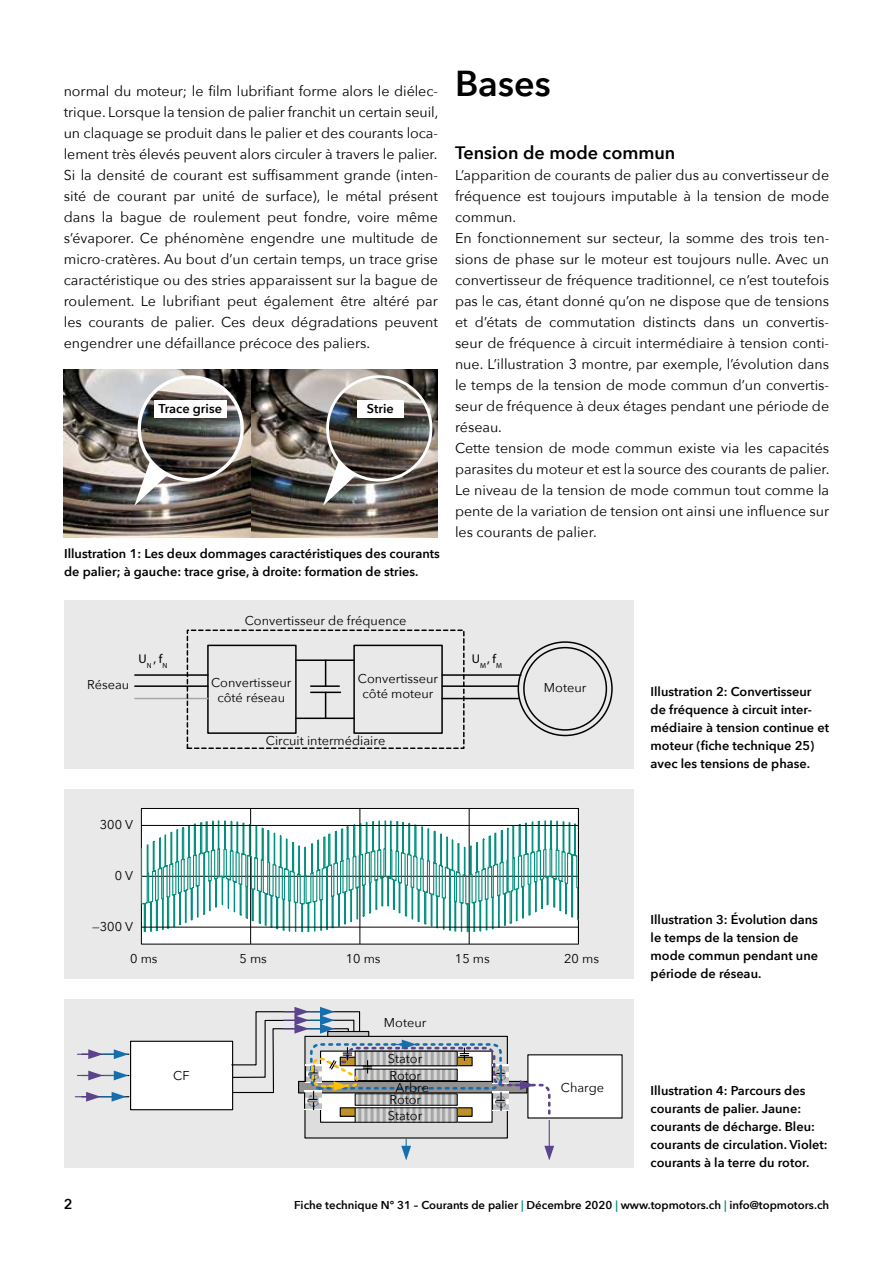
<style>
.page{position:relative;width:893px;height:1263px;background:#fff}
.page>*{position:absolute;margin:0;border:0;box-sizing:border-box;transform-origin:0 0}
.t1{font:600 36px "Avenir Next";color:#000}
.t2{font:600 18px "Avenir Next";color:#000}
.t3{font:14.25px/21px "Avenir Next";color:#000;text-align:justify}
.t4{font:600 14.25px "Avenir Next";color:#000}
.t5{font:600 12.75px/18px "Avenir Next";color:#000}
.t6{font:12.75px/15.3px "Avenir Next";color:#000;text-align:center}
.t7{font:italic 12.75px "Avenir Next";color:#000}
.t8{font:600 11.4px "Avenir Next";color:#000}
.s1{color:#00907d}
</style>
<div class="page">
<div style="left:64px;top:600px;width:570px;height:168px;background:#e9e9e9"></div>
<div style="left:207px;top:645px;width:90px;height:89px;border:2px solid #000"></div>
<div style="left:353px;top:645px;width:90px;height:89px;border:2px solid #000"></div>
<hr style="left:296px;top:659px;width:58px;height:2px;background:#000">
<hr style="left:296px;top:717px;width:58px;height:2px;background:#000">
<svg style="left:325px;top:661px;width:1px;height:24px"></svg>
<hr style="left:311px;top:685px;width:28px;height:2px;background:#000">
<svg style="left:311px;top:692px;width:29px;height:26px"></svg>
<hr style="left:135px;top:674px;width:73px;height:2px;background:#000">
<hr style="left:135px;top:685px;width:73px;height:2px;background:#000">
<hr style="left:135px;top:698px;width:73px;height:1px;background:#a9a8a6">
<hr style="left:442px;top:685px;width:76px;height:2px;background:#000">
<hr style="left:442px;top:698px;width:77px;height:1px;background:#000">
<hr style="left:442px;top:674px;width:79px;height:2px;background:#000">
<div style="left:518px;top:641px;width:95px;height:95px;border:2px solid #000;border-radius:50%"></div>
<div style="left:523px;top:647px;width:84px;height:84px;border:2px solid #000;border-radius:50%"></div>
<div style="left:187px;top:629px;width:278px;height:120px;border:2px dashed #000"></div>
<div style="left:64px;top:789px;width:570px;height:189px;background:#e9e9e9"></div>
<div style="left:141px;top:808px;width:437px;height:136px;background:#fff"></div>
<div style="left:141px;top:808px;width:438px;height:136px;border:1px solid #000"></div>
<hr style="left:578px;top:808px;width:1px;height:136px;background:#000">
<hr style="left:469px;top:808px;width:1px;height:136px;background:#000">
<hr style="left:360px;top:808px;width:1px;height:136px;background:#000">
<hr style="left:250px;top:808px;width:1px;height:136px;background:#000">
<svg style="left:140px;top:820px;width:439px;height:113px"></svg>
<hr style="left:141px;top:825px;width:437px;height:1px;background:#000">
<hr style="left:141px;top:927px;width:437px;height:1px;background:#000">
<div style="left:64px;top:999px;width:570px;height:168px;background:#e9e9e9"></div>
<div style="left:131px;top:1041px;width:102px;height:69px;background:#fff"></div>
<div style="left:130px;top:1041px;width:103px;height:69px;border:1px solid #000"></div>
<div style="left:528px;top:1055px;width:94px;height:63px;background:#fff"></div>
<hr style="left:82px;top:1054px;width:47px;height:1px;background:#000">
<hr style="left:82px;top:1075px;width:47px;height:1px;background:#000">
<hr style="left:82px;top:1096px;width:47px;height:1px;background:#000">
<svg style="left:77px;top:1049px;width:51px;height:10px"></svg>
<svg style="left:77px;top:1070px;width:51px;height:10px"></svg>
<svg style="left:75px;top:1092px;width:51px;height:10px"></svg>
<svg style="left:231px;top:1007px;width:323px;height:153px"></svg>
<img style="left:64px;top:369px;width:186px;height:168px">
<img style="left:252px;top:369px;width:186px;height:168px">
<svg style="left:134px;top:454px;width:38px;height:52px"></svg>
<img style="left:139px;top:377px;width:103px;height:103px;border-radius:51px">
<div style="left:138px;top:375px;width:106px;height:107px;border:3px solid #fff;border-radius:50%"></div>
<svg style="left:323px;top:454px;width:38px;height:52px"></svg>
<img style="left:328px;top:377px;width:103px;height:103px;border-radius:52px">
<div style="left:326px;top:375px;width:106px;height:107px;border:3px solid #fff;border-radius:50%"></div>
<div style="left:357px;top:400px;width:47px;height:17px;background:#fff"></div>
<div style="left:154px;top:400px;width:72px;height:17px;background:#fff"></div>
<p class="t3" style="left:64px;top:80px;width:376px">normal du moteur; le film lubrifiant forme alors le diélec&shy;trique. Lorsque la tension de palier franchit un certain seuil, un claquage se produit dans le palier et des courants loca&shy;lement très élevés peuvent alors circuler à travers le palier.<br>Si la densité de courant est suffisamment grande (inten&shy;sité de courant par unité de surface), le métal présent dans la bague de roulement peut fondre, voire même s’évaporer. Ce phénomène engendre une multitude de micro-cratères. Au bout d’un certain temps, un trace grise caractéristique ou des stries apparaissent sur la bague de roulement. Le lubrifiant peut également être altéré par les courants de palier. Ces deux dégradations peuvent engendrer une défaillance précoce des paliers.</p>
<p class="t5" style="left:159px;top:399px;width:65px">Trace grise</p>
<p class="t5" style="left:367px;top:399px;width:28px">Strie</p>
<p class="t5" style="left:64px;top:544px;width:377px">Illustration 1: Les deux dommages caractéristiques des courants de palier; à gauche: trace grise, à droite: formation de stries.</p>
<p class="t6" style="left:87px;top:677px;width:44px">Réseau</p>
<p class="t7" style="left:138px;top:651px;width:30px">U<sub>N</sub> , f<sub>N</sub></p>
<p class="t6" style="left:245px;top:613px;width:163px">Convertisseur de fréquence</p>
<p class="t6" style="left:211px;top:674px;width:82px">Convertisseur côté réseau</p>
<p class="t6" style="left:358px;top:670px;width:82px">Convertisseur côté moteur</p>
<p class="t6" style="left:266px;top:732px;width:121px">Circuit intermédiaire</p>
<h1 class="t1" style="left:455px;top:53px;width:97px">Bases</h1>
<p class="t2" style="left:455px;top:137px;width:222px">Tension de mode commun</p>
<p class="t3" style="left:455px;top:164px;width:376px;text-align:left">L’apparition de courants de palier dus au convertisseur de fréquence est toujours imputable à la tension de mode commun.<br>En fonctionnement sur secteur, la somme des trois ten&shy;sions de phase sur le moteur est toujours nulle. Avec un convertisseur de fréquence traditionnel, ce n’est toutefois pas le cas, étant donné qu’on ne dispose que de tensions et d’états de commutation distincts dans un convertis&shy;seur de fréquence à circuit intermédiaire à tension conti&shy;nue. L’illustration 3 montre, par exemple, l’évolution dans le temps de la tension de mode commun d’un convertis&shy;seur de fréquence à deux étages pendant une période de réseau.<br>Cette tension de mode commun existe via les capacités parasites du moteur et est la source des courants de palier.<br>Le niveau de la tension de mode commun tout comme la pente de la variation de tension ont ainsi une influence sur les courants de palier.</p>
<p class="t7" style="left:472px;top:651px;width:32px">U<sub>M</sub>, f<sub>M</sub></p>
<p class="t6" style="left:544px;top:680px;width:44px">Moteur</p>
<p class="t5" style="left:651px;top:682px;width:180px">Illustration 2: Convertisseur de fréquence à circuit inter&shy;médiaire à tension continue et moteur (fiche technique 25) avec les tensions de phase.</p>
<p class="t6" style="left:100px;top:816px;width:35px">300 V</p>
<p class="t6" style="left:115px;top:867px;width:20px">0 V</p>
<p class="t6" style="left:92px;top:918px;width:42px">—300 V</p>
<p class="t6" style="left:130px;top:950px;width:29px">0 ms</p>
<p class="t6" style="left:239px;top:950px;width:29px">5 ms</p>
<p class="t6" style="left:346px;top:950px;width:36px">10 ms</p>
<p class="t6" style="left:455px;top:950px;width:36px">15 ms</p>
<p class="t6" style="left:564px;top:950px;width:36px">20 ms</p>
<p class="t6" style="left:173px;top:1067px;width:18px">CF</p>
<p class="t6" style="left:384px;top:1014px;width:44px">Moteur</p>
<p class="t6" style="left:388px;top:1050px;width:36px;line-height:16.4px;text-align:left">Stator<br>Rotor</p>
<p class="t6" style="left:388px;top:1091px;width:36px;text-align:left">Rotor<br>Stator</p>
<p class="t6" style="left:395px;top:1079px;width:35px">Arbre</p>
<p class="t6" style="left:561px;top:1079px;width:45px">Charge</p>
<p class="t5" style="left:651px;top:910px;width:169px">Illustration 3: Évolution dans le temps de la tension de mode commun pendant une période de réseau.</p>
<p class="t5" style="left:651px;top:1081px;width:179px">Illustration 4: Parcours des courants de palier. Jaune: courants de décharge. Bleu: courants de circulation. Violet: courants à la terre du rotor.</p>
<p class="t4" style="left:64px;top:1191px;width:10px">2</p>
<p class="t8" style="left:294px;top:1195px;width:536px">Fiche technique N° 31 – Courants de palier <span class="s1">|</span> Décembre 2020 <span class="s1">|</span> www.topmotors.ch <span class="s1">|</span> info@topmotors.ch</p>
</div>
